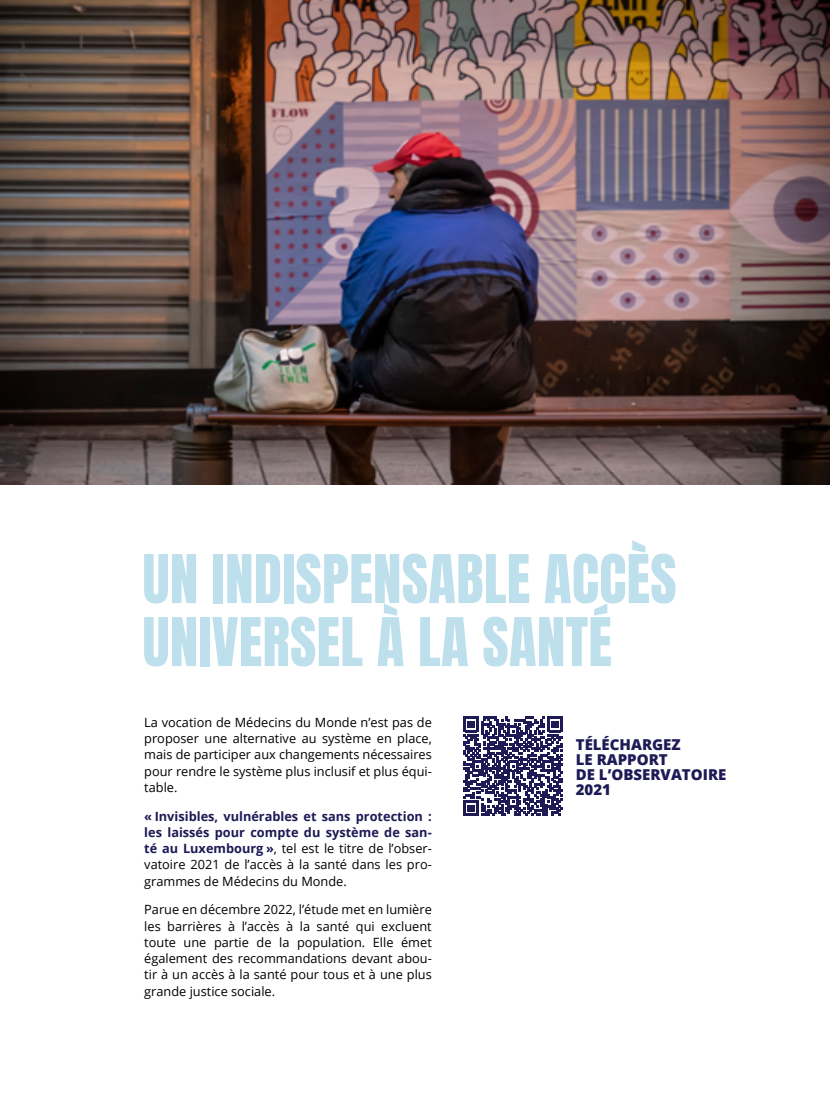
<style>
.page{position:relative;width:830px;height:1106px;background:#fff}
.page>*{position:absolute;margin:0;border:0;box-sizing:border-box;transform-origin:0 0}
.Titre_MDM{font:57px/63px "Anton";letter-spacing:.005em;color:#bee0ed}
.Sous-Titre_MDM{font:800 15px/15px "Open Sans";color:#1d1a55}
.Body_MDM{font:12.75px/16.2px "Open Sans";color:#000;text-align:justify}
.Body_MDM-2{font:700 12.75px/16.2px "Open Sans";color:#1d1a55;text-align:justify}
.s1{font-weight:400;color:#000}
</style>
<div class="page">
<svg style="left:463px;top:716px;width:99px;height:100px"></svg>
<img style="left:0;top:0;width:829px;height:485px">
<p class="Titre_MDM" style="left:142px;top:552px;width:535px">UN INDISPENSABLE ACCÈS<br>UNIVERSEL À LA SANTÉ</p>
<p class="Body_MDM" style="left:144px;top:714px;width:289px">La vocation de Médecins du Monde n’est pas de proposer une alternative au système en place, mais de participer aux changements nécessaires pour rendre le système plus inclusif et plus équi&shy;table.</p>
<p class="Body_MDM-2" style="left:144px;top:807px;width:289px">« Invisibles, vulnérables et sans protection : les laissés pour compte du système de san&shy;té au Luxembourg »<span class="s1">, tel est le titre de l’obser&shy;vatoire 2021 de l’accès à la santé dans les pro&shy;grammes de Médecins du Monde.</span></p>
<p class="Body_MDM" style="left:144px;top:901px;width:289px">Parue en décembre 2022, l’étude met en lumière les barrières à l’accès à la santé qui excluent toute une partie de la population. Elle émet également des recommandations devant abou&shy;tir à un accès à la santé pour tous et à une plus grande justice sociale.</p>
<p class="Sous-Titre_MDM" style="left:575px;top:736px;width:152px">TÉLÉCHARGEZ<br>LE RAPPORT<br>DE L’OBSERVATOIRE<br>2021</p>
</div>
